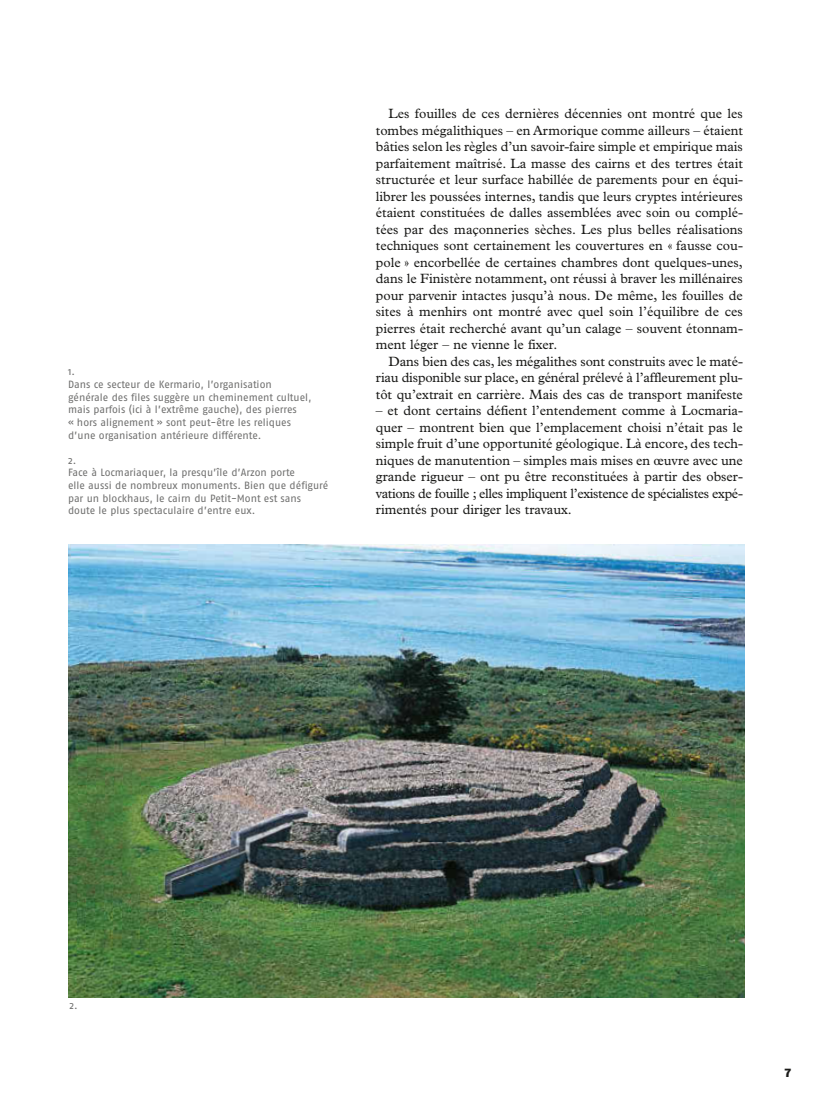
<style>
.page{position:relative;width:821px;height:1098px;background:#fff}
.page>*{position:absolute;margin:0;border:0;box-sizing:border-box;transform-origin:0 0}
.t1{font:13.5px/16.5px "Plantin";color:#1a1a18;text-align:justify}
.t2{font:11.85px "Fago No Black Tf";color:#1a1a18}
.t3{font:10.5px/12.6px "Fago No";color:#6f6f6e}
</style>
<div class="page">
<img style="left:68px;top:544px;width:676px;height:453px">
<p class="t3" style="left:68px;top:365px;width:245px">1.<br>Dans ce secteur de Kermario, l’organisation générale des files suggère un cheminement cultuel, mais parfois (ici à l’extrême gauche), des pierres<br>« hors alignement » sont peut-être les reliques d’une organisation antérieure différente.</p>
<p class="t3" style="left:68px;top:454px;width:262px">2.<br>Face à Locmariaquer, la presqu’île d’Arzon porte<br>elle aussi de nombreux monuments. Bien que défiguré par un blockhaus, le cairn du Petit-Mont est sans doute le plus spectaculaire d’entre eux.</p>
<p class="t1" style="left:376px;top:105px;width:368px;text-indent:13px">Les fouilles de ces dernières décennies ont montré que les tombes mégalithiques – en Armorique comme ailleurs – étaient bâties selon les règles d’un savoir-faire simple et empirique mais parfaitement maîtrisé. La masse des cairns et des tertres était structurée et leur surface habillée de parements pour en équi&shy;librer les poussées internes, tandis que leurs cryptes intérieures étaient constituées de dalles assemblées avec soin ou complé&shy;tées par des maçonneries sèches. Les plus belles réalisations techniques sont certainement les couvertures en « fausse cou&shy;pole » encorbellée de certaines chambres dont quelques-unes, dans le Finistère notamment, ont réussi à braver les millénaires pour parvenir intactes jusqu’à nous. De même, les fouilles de sites à menhirs ont montré avec quel soin l’équilibre de ces pierres était recherché avant qu’un calage – souvent étonnam&shy;ment léger – ne vienne le fixer.</p>
<p class="t1" style="left:376px;top:352px;width:368px;text-indent:13px">Dans bien des cas, les mégalithes sont construits avec le maté&shy;riau disponible sur place, en général prélevé à l’affleurement plu&shy;tôt qu’extrait en carrière. Mais des cas de transport manifeste</p>
<p class="t1" style="left:376px;top:402px;width:368px">– et dont certains défient l’entendement comme à Locmaria&shy;quer – montrent bien que l’emplacement choisi n’était pas le simple fruit d’une opportunité géologique. Là encore, des tech&shy;niques de manutention – simples mais mises en œuvre avec une grande rigueur – ont pu être reconstituées à partir des obser&shy;vations de fouille ; elles impliquent l’existence de spécialistes expé&shy;rimentés pour diriger les travaux.</p>
<p class="t3" style="left:70px;top:998px;width:10px">2.</p>
<p class="t2" style="left:784px;top:1065px;width:8px">7</p>
</div>
